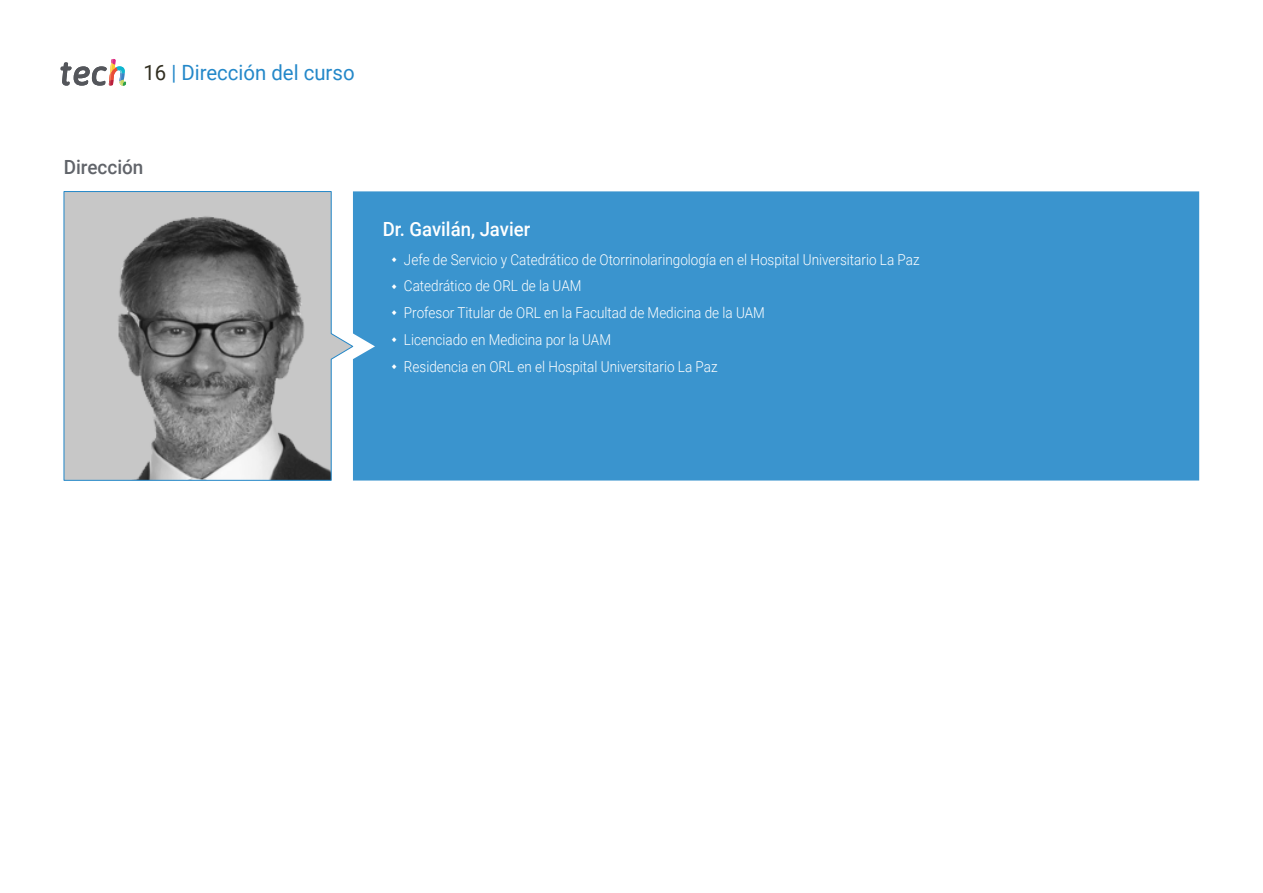
<style>
.page{position:relative;width:1263px;height:893px;background:#fff}
.page>*{position:absolute;margin:0;border:0;box-sizing:border-box;transform-origin:0 0}
.t1{font:21px "Roboto";color:#2488c9}
.t2{font:500 19.5px "Roboto";color:#fff;scale:.95 1}
.t3{font:500 19.5px "Roboto";color:#61646a}
.t4{font:300 15px/26.7px "Roboto";color:#fff;scale:.9 1}
.s1{color:#312e20}
</style>
<div class="page">
<div style="left:353px;top:191px;width:846px;height:290px;background:#3a94ce"></div>
<svg style="left:64px;top:191px;width:289px;height:290px;background:#a0a1a1"></svg>
<svg style="left:61px;top:59px;width:65px;height:27px"></svg>
<svg style="left:392px;top:257px;width:5px;height:5px"></svg>
<svg style="left:392px;top:284px;width:5px;height:5px"></svg>
<svg style="left:392px;top:310px;width:5px;height:5px"></svg>
<svg style="left:392px;top:337px;width:5px;height:5px"></svg>
<svg style="left:392px;top:364px;width:5px;height:5px"></svg>
<h1 class="t1" style="left:144px;top:57px;width:213px"><span class="s1">16</span> | Dirección del curso</h1>
<h2 class="t3" style="left:64px;top:154px;width:81px">Dirección</h2>
<h2 class="t2" style="left:383px;top:215px;width:157px">Dr. Gavilán, Javier</h2>
<p class="t4" style="left:404px;top:245px;width:574px">Jefe de Servicio y Catedrático de Otorrinolaringología en el Hospital Universitario La Paz Catedrático de ORL de la UAM<br>Profesor Titular de ORL en la Facultad de Medicina de la UAM<br>Licenciado en Medicina por la UAM<br>Residencia en ORL en el Hospital Universitario La Paz</p>
</div>
